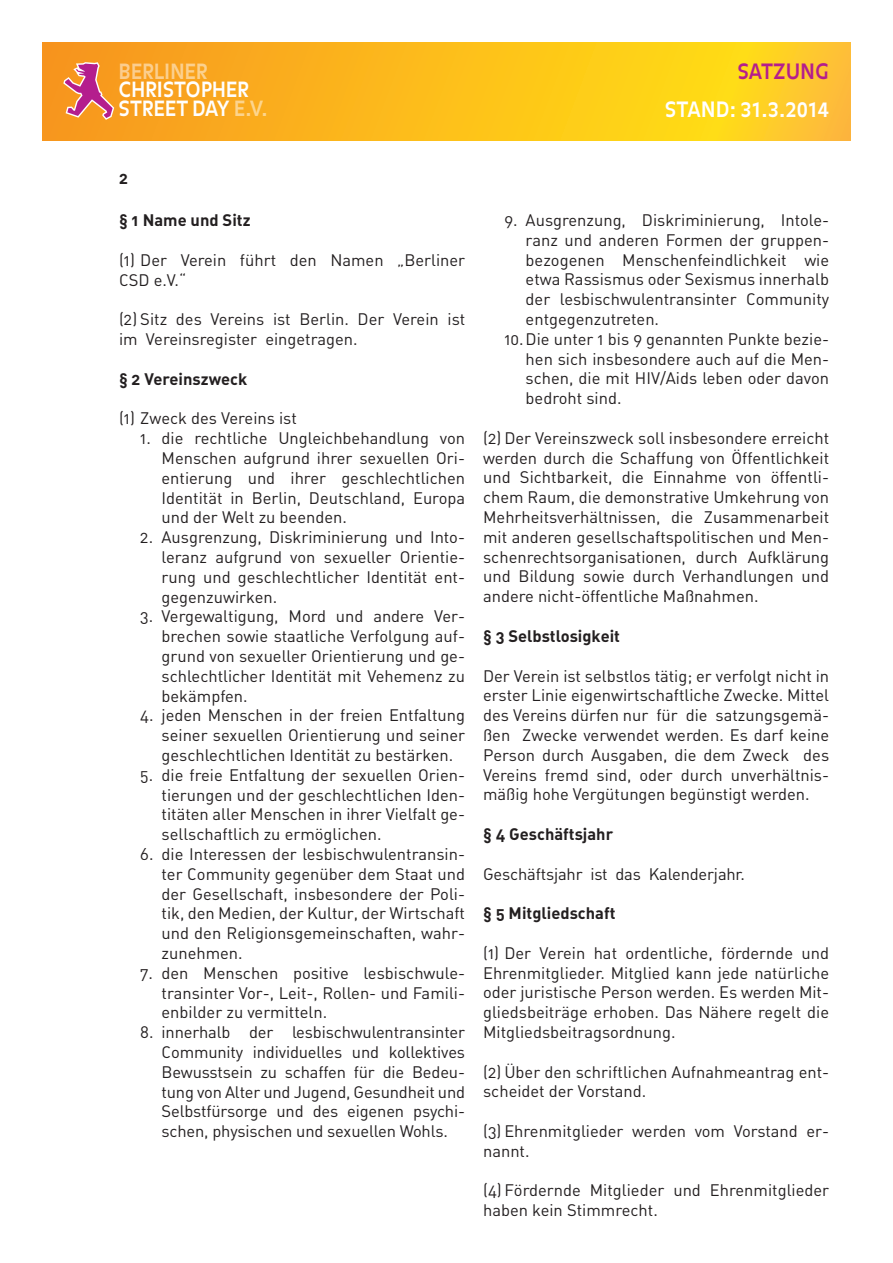
<style>
.page{position:relative;width:893px;height:1263px;background:#fff}
.page>*{position:absolute;margin:0;border:0;box-sizing:border-box;transform-origin:0 0}
.t1{font:700 21px "Balance";letter-spacing:-.01em;color:#fff;scale:.92 1}
.t2{font:700 21px "Balance";color:#b41e8d;scale:.92 1}
.t3{font:700 20.85px/18.5px "Balance";letter-spacing:-.01em;color:#fff;scale:.92 1}
.t4{font:700 20.85px "Balance";letter-spacing:-.01em;color:rgb(255 255 255/.5);scale:.92 1}
.t5{font:16.5px/19.8px "DIN Regular Alternate";color:#231f20;text-align:justify}
.t6{font:16.5px "DIN Bold Alternate";color:#231f20}
.s1{color:rgb(255 255 255/.5)}
</style>
<div class="page">
<svg style="left:43px;top:43px;width:807px;height:97px;background:#fcbc1c"></svg>
<svg style="left:63px;top:62px;width:51px;height:58px;background:#e17d5f"></svg>
<p class="t4" style="left:119px;top:59px;width:98px">BERLINER</p>
<p class="t3" style="left:119px;top:82px;width:163px">CHRISTOPHER<br>STREET DAY <span class="s1">E.V.</span></p>
<p class="t2" style="left:737px;top:59px;width:101px">SATZUNG</p>
<p class="t1" style="left:665px;top:97px;width:180px">STAND: 31.3.2014</p>
<p class="t6" style="left:119px;top:167px;width:11px">2</p>
<p class="t6" style="left:119px;top:210px;width:133px">§ 1 Name und Sitz</p>
<p class="t5" style="left:119px;top:250px;width:348px">(1) Der Verein führt den Namen „Berliner<br>CSD e.V.“</p>
<p class="t5" style="left:119px;top:309px;width:348px">(2) Sitz des Vereins ist Berlin. Der Verein ist im Vereinsregister eingetragen.</p>
<p class="t6" style="left:119px;top:368px;width:130px">§ 2 Vereinszweck</p>
<p class="t5" style="left:119px;top:408px;width:179px">(1) Zweck des Vereins ist</p>
<p class="t5" style="left:162px;top:428px;width:305px;text-indent:-21px">1. die rechtliche Ungleichbehandlung von Menschen aufgrund ihrer sexuellen Ori&shy;entierung und ihrer geschlechtlichen Identität in Berlin, Deutschland, Europa und der Welt zu beenden.</p>
<p class="t5" style="left:162px;top:527px;width:305px;text-indent:-21px">2. Ausgrenzung, Diskriminierung und Into&shy;leranz aufgrund von sexueller Orientie&shy;rung und geschlechtlicher Identität ent&shy;gegenzuwirken.</p>
<p class="t5" style="left:162px;top:606px;width:305px;text-indent:-21px">3. Vergewaltigung, Mord und andere Ver&shy;brechen sowie staatliche Verfolgung auf&shy;grund von sexueller Orientierung und ge&shy;schlechtlicher Identität mit Vehemenz zu bekämpfen.</p>
<p class="t5" style="left:162px;top:705px;width:305px;text-indent:-21px">4. jeden Menschen in der freien Entfaltung seiner sexuellen Orientierung und seiner geschlechtlichen Identität zu bestärken.</p>
<p class="t5" style="left:162px;top:765px;width:305px;text-indent:-21px">5. die freie Entfaltung der sexuellen Orien&shy;tierungen und der geschlechtlichen Iden&shy;titäten aller Menschen in ihrer Vielfalt ge&shy;sellschaftlich zu ermöglichen.</p>
<p class="t5" style="left:162px;top:844px;width:305px;text-indent:-21px">6. die Interessen der lesbischwulentransin&shy;ter Community gegenüber dem Staat und der Gesellschaft, insbesondere der Poli&shy;tik, den Medien, der Kultur, der Wirtschaft und den Religionsgemeinschaften, wahr&shy;zunehmen.</p>
<p class="t5" style="left:162px;top:963px;width:305px;text-indent:-21px">7. den Menschen positive lesbischwule&shy;transinter Vor-, Leit-, Rollen- und Famili&shy;enbilder zu vermitteln.</p>
<p class="t5" style="left:162px;top:1022px;width:305px;text-indent:-21px">8. innerhalb der lesbischwulentransinter Community individuelles und kollektives Bewusstsein zu schaffen für die Bedeu&shy;tung von Alter und Jugend, Gesundheit und Selbstfürsorge und des eigenen psychi&shy;schen, physischen und sexuellen Wohls.</p>
<p class="t5" style="left:504px;top:210px;width:326px">9. Ausgrenzung, Diskriminierung, Intole-</p>
<p class="t5" style="left:526px;top:230px;width:305px">ranz und anderen Formen der gruppen-</p>
<p class="t5" style="left:526px;top:249px;width:305px">bezogenen Menschenfeindlichkeit wie</p>
<p class="t5" style="left:526px;top:269px;width:305px">etwa Rassismus oder Sexismus innerhalb</p>
<p class="t5" style="left:526px;top:289px;width:305px">der lesbischwulentransinter Community</p>
<p class="t5" style="left:526px;top:309px;width:135px">entgegenzutreten.</p>
<p class="t5" style="left:504px;top:329px;width:326px">10.Die unter 1 bis 9 genannten Punkte bezie-</p>
<p class="t5" style="left:526px;top:348px;width:305px">hen sich insbesondere auch auf die Men-</p>
<p class="t5" style="left:526px;top:368px;width:305px">schen, die mit HIV/Aids leben oder davon</p>
<p class="t5" style="left:526px;top:388px;width:97px">bedroht sind.</p>
<p class="t5" style="left:483px;top:428px;width:348px">(2) Der Vereinszweck soll insbesondere erreicht werden durch die Schaffung von Öffentlichkeit und Sichtbarkeit, die Einnahme von öffentli&shy;chem Raum, die demonstrative Umkehrung von Mehrheitsverhältnissen, die Zusammenarbeit mit anderen gesellschaftspolitischen und Men&shy;schenrechtsorganisationen, durch Aufklärung und Bildung sowie durch Verhandlungen und andere nicht-öffentliche Maßnahmen.</p>
<p class="t6" style="left:483px;top:625px;width:138px">§ 3 Selbstlosigkeit</p>
<p class="t5" style="left:483px;top:665px;width:348px">Der Verein ist selbstlos tätig; er verfolgt nicht in erster Linie eigenwirtschaftliche Zwecke. Mittel des Vereins dürfen nur für die satzungsgemä&shy;ßen Zwecke verwendet werden. Es darf keine Person durch Ausgaben, die dem Zweck des Vereins fremd sind, oder durch unverhältnis&shy;mäßig hohe Vergütungen begünstigt werden.</p>
<p class="t6" style="left:483px;top:823px;width:132px">§ 4 Geschäftsjahr</p>
<p class="t5" style="left:483px;top:863px;width:263px">Geschäftsjahr ist das Kalenderjahr.</p>
<p class="t6" style="left:483px;top:902px;width:134px">§ 5 Mitgliedschaft</p>
<p class="t5" style="left:483px;top:942px;width:348px">(1) Der Verein hat ordentliche, fördernde und Ehrenmitglieder. Mitglied kann jede natürliche oder juristische Person werden. Es werden Mit&shy;gliedsbeiträge erhoben. Das Nähere regelt die Mitgliedsbeitragsordnung.</p>
<p class="t5" style="left:483px;top:1061px;width:348px">(2) Über den schriftlichen Aufnahmeantrag ent&shy;scheidet der Vorstand.</p>
<p class="t5" style="left:483px;top:1121px;width:348px">(3) Ehrenmitglieder werden vom Vorstand er&shy;nannt.</p>
<p class="t5" style="left:483px;top:1180px;width:348px">(4) Fördernde Mitglieder und Ehrenmitglieder haben kein Stimmrecht.</p>
</div>
